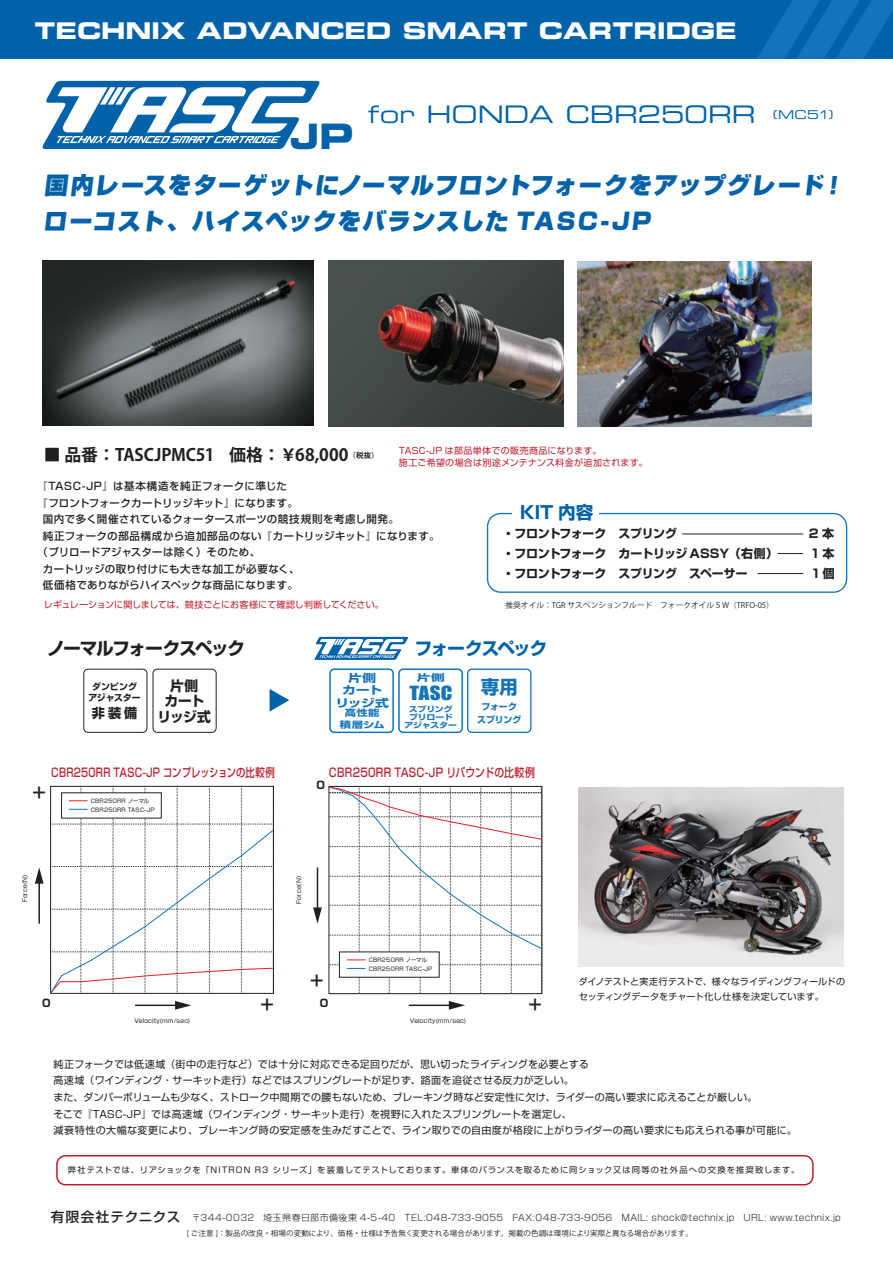
<style>
.page{position:relative;width:893px;height:1263px;background:#fff}
.page>*{position:absolute;margin:0;border:0;box-sizing:border-box;transform-origin:0 0}
.t1{font:35.1px "Eurostile Bold Extended Two";color:#0162a9}
.t2{font:24.15px "Eurostile Extended Two";letter-spacing:-.005em;color:#0162a9}
.t3{font:900 23.25px/35.8px "Shin Go";color:#0162a9}
.t4{font:22.95px "Eurostile Bold Extended Two";letter-spacing:-.005em;color:#fff}
.t5{font:700 19.5px "Shin Go";color:#231f20}
.t6{font:700 18.6px "Shin Go";color:#1374b9}
.t7{font:17.85px "Impact";color:#1374b9;scale:1.17 1}
.t8{font:700 17.7px "Shin Go";letter-spacing:-.045em;color:#0162a9}
.t9{font:700 17.7px "Shin Go";letter-spacing:-.075em;color:#231f20}
.t10{font:700 16.95px "Koz Go Pro";color:#231f20}
.t11{font:700 13.8px/15.5px "Shin Go";letter-spacing:-.03em;color:#231f20;text-align:center}
.t12{font:700 13.2px "Shin Go";color:#231f20}
.t13{font:700 12px "Shin Go";letter-spacing:-.025em;color:#231f20}
.t14{font:500 12px "Shin Go";letter-spacing:.02em;color:#be1d2c;scale:.78 1}
.t15{font:500 12px "Shin Go";letter-spacing:.02em;color:#be1d2c;scale:.82 1}
.t16{font:700 10.8px/12px "Shin Go";letter-spacing:-.03em;color:#1374b9;text-align:center;scale:1.28 1}
.t17{font:500 10.5px "Shin Go";letter-spacing:.025em;color:#231f20}
.t18{font:500 10.5px "Shin Go";letter-spacing:.045em;color:#231f20}
.t19{font:500 10.5px "Shin Go";letter-spacing:-.01em;color:#231f20}
.t20{font:700 10.5px "Shin Go";color:#231f20}
.t21{font:10.05px/16.5px "Shin Go";letter-spacing:.015em;color:#231f20}
.t22{font:9.15px/15px "Shin Go";letter-spacing:-.01em;color:#231f20}
.t23{font:700 9.15px "Shin Go";color:#1374b9;scale:1.5 1}
.t24{font:300 9px "Shin Go";letter-spacing:.035em;color:#231f20}
.t25{font:9px/12px "Shin Go";letter-spacing:.02em;color:#be1d2c}
.t26{font:700 9px/11.4px "Shin Go";letter-spacing:-.01em;color:#231f20;text-align:center}
.t27{font:700 9px/13.5px "Shin Go";letter-spacing:-.015em;color:#1374b9;text-align:center}
.t28{font:700 8.85px/12px "Shin Go";letter-spacing:.03em;color:#1374b9;text-align:center;scale:1.28 1}
.t29{font:8.25px "Shin Go";letter-spacing:.11em;color:#231f20}
.t30{font:7.8px "Koz Go Pro";color:#231f20}
.t31{font:700 7.65px/8.1px "Shin Go";letter-spacing:-.025em;color:#1374b9;text-align:center;scale:1.17 1}
.t32{font:7.5px "Koz Go Pro";letter-spacing:.005em;color:#231f20}
.t33{font:700 7.5px "Koz Go Pro";color:#231f20}
.t34{font:6px "Shin Go";letter-spacing:.025em;color:#231f20}
.t35{font:5.55px/8.4px "Shin Go";letter-spacing:.025em;color:#231f20}
.s1{font-weight:500;font-size:13.65px}
</style>
<div class="page">
<div style="left:487px;top:513px;width:360px;height:80px;border:1px solid #1374b9;border-radius:13px"></div>
<div style="left:512px;top:509px;width:87px;height:9px;background:#fff"></div>
<img style="left:329px;top:261px;width:234px;height:166px">
<img style="left:577px;top:261px;width:234px;height:166px">
<div style="left:56px;top:1155px;width:758px;height:30px;border:2px solid #be1d2c;border-radius:9px"></div>
<img style="left:43px;top:261px;width:270px;height:165px">
<hr style="left:38px;top:881px;width:2px;height:43px;background:#231f20">
<svg style="left:35px;top:867px;width:9px;height:17px"></svg>
<hr style="left:317px;top:867px;width:1px;height:43px;background:#231f20">
<svg style="left:313px;top:907px;width:9px;height:17px"></svg>
<hr style="left:135px;top:1004px;width:43px;height:2px;background:#231f20">
<svg style="left:175px;top:1001px;width:16px;height:9px"></svg>
<hr style="left:409px;top:1004px;width:43px;height:2px;background:#231f20">
<svg style="left:449px;top:1001px;width:16px;height:9px"></svg>
<svg style="left:50px;top:786px;width:224px;height:208px"></svg>
<svg style="left:328px;top:786px;width:215px;height:208px"></svg>
<img style="left:578px;top:787px;width:266px;height:179px">
<svg style="left:314px;top:637px;width:94px;height:23px"></svg>
<div style="left:329px;top:668px;width:65px;height:65px;border:2px solid #1374b9;border-radius:4px"></div>
<div style="left:84px;top:669px;width:63px;height:64px;border:1px solid #231f20;border-radius:4px"></div>
<div style="left:153px;top:669px;width:63px;height:64px;border:1px solid #231f20;border-radius:4px"></div>
<div style="left:398px;top:668px;width:65px;height:65px;border:2px solid #1374b9;border-radius:4px"></div>
<svg style="left:270px;top:689px;width:19px;height:22px"></svg>
<div style="left:467px;top:668px;width:64px;height:65px;border:1px solid #1374b9;border-radius:4px"></div>
<hr style="left:682px;top:534px;width:121px;height:1px;background:#231f20">
<svg style="left:778px;top:553px;width:25px;height:1px"></svg>
<hr style="left:758px;top:573px;width:45px;height:1px;background:#231f20">
<div style="left:0;top:0;width:893px;height:59px;background:#0162a9"></div>
<svg style="left:757px;top:0;width:136px;height:59px"></svg>
<svg style="left:42px;top:81px;width:278px;height:68px"></svg>
<h3 class="t4" style="left:35px;top:15px;width:703px">TECHNIX ADVANCED SMART CARTRIDGE</h3>
<h1 class="t1" style="left:290px;top:112px;width:65px">JP</h1>
<h2 class="t2" style="left:368px;top:98px;width:467px">for HONDA CBR250RR <sup>(MC51)</sup></h2>
<h3 class="t3" style="left:43px;top:166px;width:806px">国内レースをターゲットにノーマルフロントフォークをアップグレード！ローコスト、ハイスペックをバランスした TASC-JP</h3>
<p class="t25" style="left:399px;top:444px;width:250px">TASC-JP は部品単体での販売商品になります。<br>施工ご希望の場合は別途メンテナンス料金が追加されます。</p>
<h3 class="t10" style="left:44px;top:444px;width:306px">■ 品番：TASCJPMC51 価格：￥68,000</h3>
<p class="t33" style="left:349px;top:450px;width:32px">（税抜）</p>
<p class="t18" style="left:38px;top:479px;width:251px">『TASC-JP』は基本構造を純正フォークに準じた</p>
<p class="t19" style="left:38px;top:496px;width:262px">『フロントフォークカートリッジキット』になります。</p>
<p class="t17" style="left:43px;top:512px;width:358px">国内で多く開催されているクォータースポーツの競技規則を考慮し開発。</p>
<p class="t17" style="left:43px;top:529px;width:398px">純正フォークの部品構成から追加部品のない『カートリッジキット』になります。</p>
<p class="t17" style="left:38px;top:545px;width:224px">（プリロードアジャスターは除く）そのため、</p>
<p class="t17" style="left:43px;top:562px;width:258px">カートリッジの取り付けにも大きな加工が必要なく、</p>
<p class="t17" style="left:43px;top:578px;width:257px">低価格でありながらハイスペックな商品になります。</p>
<h3 class="t8" style="left:520px;top:500px;width:75px">KIT 内容</h3>
<p class="t13" style="left:502px;top:526px;width:176px">・フロントフォーク　スプリング</p>
<p class="t13" style="left:809px;top:526px;width:27px">2 本</p>
<p class="t13" style="left:502px;top:545px;width:277px">・フロントフォーク　カートリッジ ASSY（右側）</p>
<p class="t13" style="left:810px;top:545px;width:25px">1本</p>
<p class="t13" style="left:502px;top:565px;width:247px">・フロントフォーク　スプリング　スペーサー</p>
<p class="t13" style="left:811px;top:565px;width:25px">1個</p>
<p class="t25" style="left:44px;top:598px;width:341px">レギュレーションに関しましては、競技ごとにお客様にて確認し判断してください。</p>
<p class="t30" style="left:505px;top:600px;width:270px">推奨オイル：TGR サスペンションフルード　フォークオイル５W（TRFO-05）</p>
<h3 class="t9" style="left:47px;top:636px;width:200px">ノーマルフォークスペック</h3>
<h3 class="t8" style="left:415px;top:636px;width:134px">フォークスペック</h3>
<p class="t26" style="left:88px;top:680px;width:54px">ダンピングアジャスター</p>
<h3 class="t12" style="left:92px;top:704px;width:47px">非装備</h3>
<h3 class="t11" style="left:157px;top:677px;width:55px">片側<br>カートリッジ式</h3>
<p class="t16" style="left:335px;top:672px;width:43px">片側<br>カートリッジ式</p>
<p class="t28" style="left:340px;top:706px;width:37px">高性能積層シム</p>
<p class="t23" style="left:417px;top:672px;width:20px">片側</p>
<h3 class="t7" style="left:409px;top:679px;width:38px">TASC</h3>
<p class="t31" style="left:405px;top:704px;width:46px">スプリングプリロードアジャスター</p>
<h3 class="t6" style="left:481px;top:674px;width:39px">専用</h3>
<p class="t27" style="left:477px;top:699px;width:46px">フォークスプリング</p>
<p class="t14" style="left:51px;top:765px;width:288px">CBR250RR TASC-JP コンプレッションの比較例</p>
<p class="t15" style="left:329px;top:765px;width:253px">CBR250RR TASC-JP リバウンドの比較例</p>
<h3 class="t5" style="left:33px;top:777px;width:15px">+</h3>
<p class="t35" style="left:91px;top:796px;width:65px">CBR250RR ノーマル<br>CBR250RR TASC-JP</p>
<p class="t20" style="left:316px;top:778px;width:10px">0</p>
<p class="t34" style="left:21px;top:902px;width:29px;rotate:-90deg">Force(N)</p>
<p class="t34" style="left:295px;top:904px;width:30px;rotate:-90deg">Force(N)</p>
<p class="t35" style="left:369px;top:956px;width:65px">CBR250RR ノーマル<br>CBR250RR TASC-JP</p>
<p class="t20" style="left:42px;top:996px;width:10px">0</p>
<h3 class="t5" style="left:260px;top:989px;width:15px">+</h3>
<h3 class="t5" style="left:310px;top:966px;width:15px">+</h3>
<p class="t20" style="left:320px;top:996px;width:10px">0</p>
<h3 class="t5" style="left:528px;top:989px;width:15px">+</h3>
<p class="t22" style="left:579px;top:974px;width:268px">ダイノテストと実走行テストで、様々なライディングフィールドのセッティングデータをチャート化し仕様を決定しています。</p>
<p class="t34" style="left:134px;top:1016px;width:57px">Velocity(mm/sec)</p>
<p class="t34" style="left:410px;top:1016px;width:58px">Velocity(mm/sec)</p>
<p class="t21" style="left:53px;top:1055px;width:745px">純正フォークでは低速域（街中の走行など）では十分に対応できる足回りだが、思い切ったライディングを必要とする<br>高速域（ワインディング・サーキット走行）などではスプリングレートが足りず、路面を追従させる反力が乏しい。<br>また、ダンパーボリュームも少なく、ストローク中間期での腰もないため、ブレーキング時など安定性に欠け、ライダーの高い要求に応えることが厳しい。<br>そこで『TASC-JP』では高速域（ワインディング・サーキット走行）を視野に入れたスプリングレートを選定し、<br>減衰特性の大幅な変更により、ブレーキング時の安定感を生みだすことで、ライン取りでの自由度が格段に上がりライダーの高い要求にも応えられる事が可能に。</p>
<p class="t29" style="left:68px;top:1164px;width:733px">弊社テストでは、リアショックを「NITRON R3 シリーズ」を装着してテストしております。車体のバランスを取るために同ショック又は同等の社外品への交換を推奨致します。</p>
<p class="t24" style="left:51px;top:1211px;width:791px"><span class="s1">有限会社テクニクス</span> 〒344-0032　埼玉県春日部市備後東 4-5-40 TEL:048-733-9055 FAX:048-733-9056 MAIL: shock@technix.jp URL: www.technix.jp</p>
<p class="t32" style="left:187px;top:1229px;width:507px">[ ご注意 ]：製品の改良・相場の変動により、価格・仕様は予告無く変更される場合があります。掲載の色調は環境により実際と異なる場合があります。</p>
</div>
